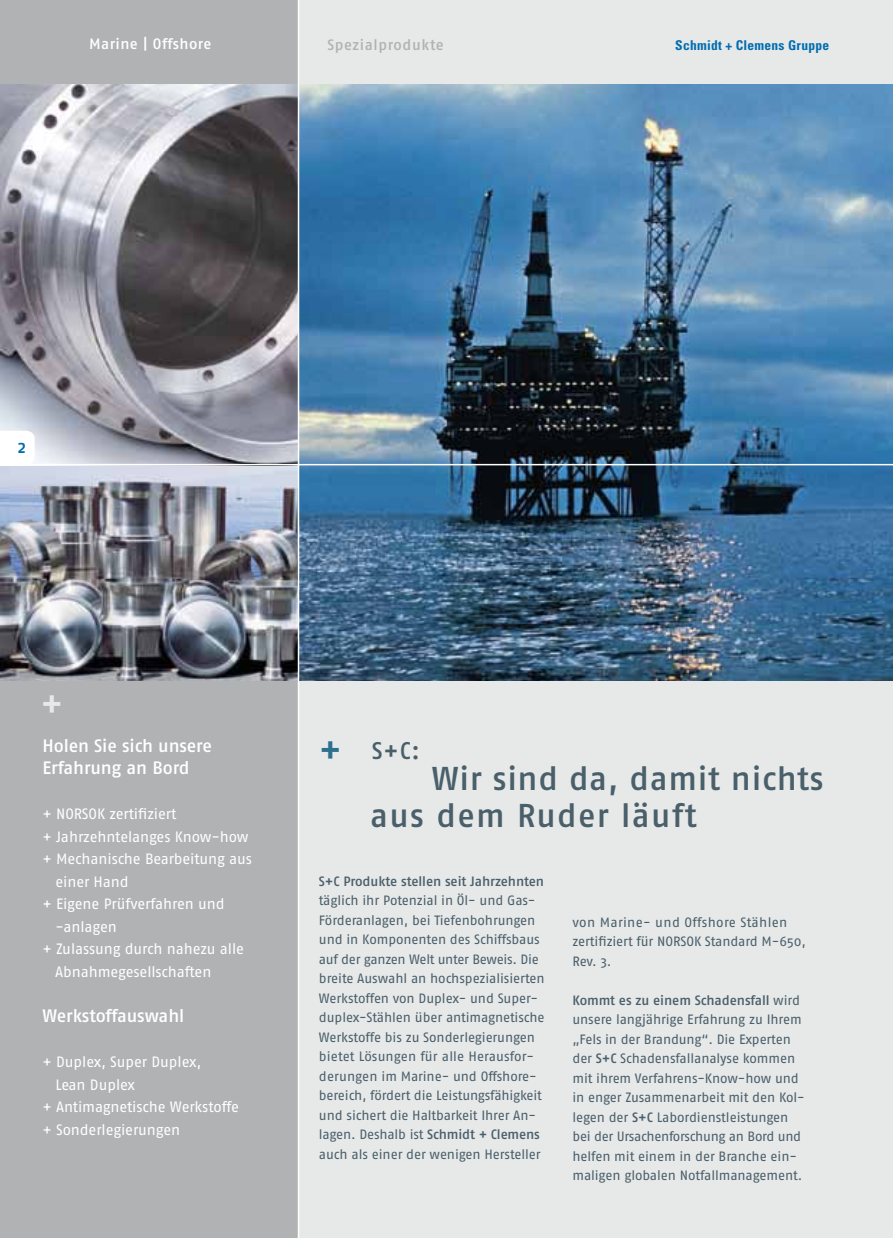
<style>
.page{position:relative;width:893px;height:1238px;background:#fff}
.page>*{position:absolute;margin:0;border:0;box-sizing:border-box;transform-origin:0 0}
.t1{font:36px "Fago No Med";color:#e8e8e8}
.t2{font:33px/37.5px "Fago No Med";letter-spacing:.02em;color:#495f6a}
.t3{font:24px "Fago No Med";color:#495f6a}
.t4{font:18px/22.5px "Fago No Med";letter-spacing:-.01em;color:#fff}
.t5{font:18px "Fago No Med";color:#006db0}
.t6{font:15px "Fago No";letter-spacing:-.01em;color:#fff}
.t7{font:15px "Fago No Med";letter-spacing:.04em;color:#b1b2b3}
.t8{font:15px "Fago No Med";letter-spacing:.025em;color:#fff}
.t9{font:13.5px/19.5px "Fago No";letter-spacing:-.01em;color:#495f6a}
.t10{font:13.5px "Fago No Med";letter-spacing:-.005em;color:#495f6a}
.t11{font:700 condensed 13.5px "Univers";letter-spacing:.02em;color:#006db0}
.s1{font-family:"Fago No Med"}
.s2{font-family:"Fago No"}
</style>
<div class="page">
<div style="left:298px;top:0;width:595px;height:1237px;background:#e7e8e8"></div>
<div style="left:0;top:0;width:298px;height:1237px;background:#b1b2b3"></div>
<img style="left:0;top:84px;width:893px;height:596px">
<img style="left:0;top:84px;width:298px;height:380px">
<hr style="left:298px;top:0;width:1px;height:1237px;background:#fff">
<hr style="left:0;top:464px;width:893px;height:1px;background:#fff">
<svg style="left:0;top:431px;width:35px;height:33px"></svg>
<p class="t8" style="left:89px;top:35px;width:124px">Marine | Offshore</p>
<p class="t7" style="left:327px;top:36px;width:118px">Spezialprodukte</p>
<p class="t11" style="left:675px;top:37px;width:155px">Schmidt + Clemens Gruppe</p>
<h3 class="t5" style="left:18px;top:436px;width:10px">2</h3>
<h1 class="t1" style="left:40px;top:683px;width:24px">+</h1>
<h3 class="t4" style="left:43px;top:734px;width:171px">Holen Sie sich unsere<br>Erfahrung an Bord</h3>
<p class="t6" style="left:43px;top:805px;width:135px">+ NORSOK zertifiziert</p>
<p class="t6" style="left:43px;top:828px;width:208px">+ Jahrzehntelanges Know-how</p>
<p class="t6" style="left:43px;top:850px;width:211px">+ Mechanische Bearbeitung aus</p>
<p class="t6" style="left:55px;top:873px;width:75px">einer Hand</p>
<p class="t6" style="left:43px;top:895px;width:183px">+ Eigene Prüfverfahren und</p>
<p class="t6" style="left:55px;top:918px;width:63px">-anlagen</p>
<p class="t6" style="left:43px;top:940px;width:203px">+ Zulassung durch nahezu alle</p>
<p class="t6" style="left:55px;top:963px;width:158px">Abnahmegesellschaften</p>
<h3 class="t4" style="left:43px;top:1004px;width:143px">Werkstoffauswahl</h3>
<p class="t6" style="left:43px;top:1053px;width:160px">+ Duplex, Super Duplex,</p>
<p class="t6" style="left:55px;top:1075px;width:81px">Lean Duplex</p>
<p class="t6" style="left:43px;top:1098px;width:198px">+ Antimagnetische Werkstoffe</p>
<p class="t6" style="left:43px;top:1120px;width:139px">+ Sonderlegierungen</p>
<h3 class="t3" style="left:372px;top:736px;width:50px">S+C:</h3>
<h2 class="t2" style="left:370px;top:759px;width:455px;text-indent:62px">Wir sind da, damit nichts aus dem Ruder läuft</h2>
<p class="t10" style="left:319px;top:873px;width:227px">S+C Produkte stellen seit Jahrzehnten</p>
<p class="t9" style="left:319px;top:890px;width:227px">täglich ihr Potenzial in Öl- und Gas-Förderanlagen, bei Tiefenbohrungen und in Komponenten des Schiffsbaus auf der ganzen Welt unter Beweis. Die breite Auswahl an hochspezialisierten Werkstoffen von Duplex- und Super&shy;duplex-Stählen über antimagnetische Werkstoffe bis zu Sonderlegierungen bietet Lösungen für alle Herausfor&shy;derungen im Marine- und Offshore&shy;bereich, fördert die Leistungsfähigkeit und sichert die Haltbarkeit Ihrer An&shy;lagen. Deshalb ist <span class="s1">Schmidt + Clemens </span>auch als einer der wenigen Hersteller</p>
<p class="t9" style="left:572px;top:912px;width:235px">von Marine- und Offshore Stählen zertifiziert für NORSOK Standard M-650,<br>Rev. 3.</p>
<p class="t10" style="left:572px;top:992px;width:229px">Kommt es zu einem Schadensfall <span class="s2">wird</span></p>
<p class="t9" style="left:572px;top:1009px;width:234px">unsere langjährige Erfahrung zu Ihrem „Fels in der Brandung“. Die Experten der <span class="s1">S+C</span> Schadensfallanalyse kommen mit ihrem Verfahrens-Know-how und in enger Zusammenarbeit mit den Kol&shy;legen der <span class="s1">S+C</span> Labordienstleistungen bei der Ursachenforschung an Bord und helfen mit einem in der Branche ein&shy;maligen globalen Notfallmanagement.</p>
</div>
